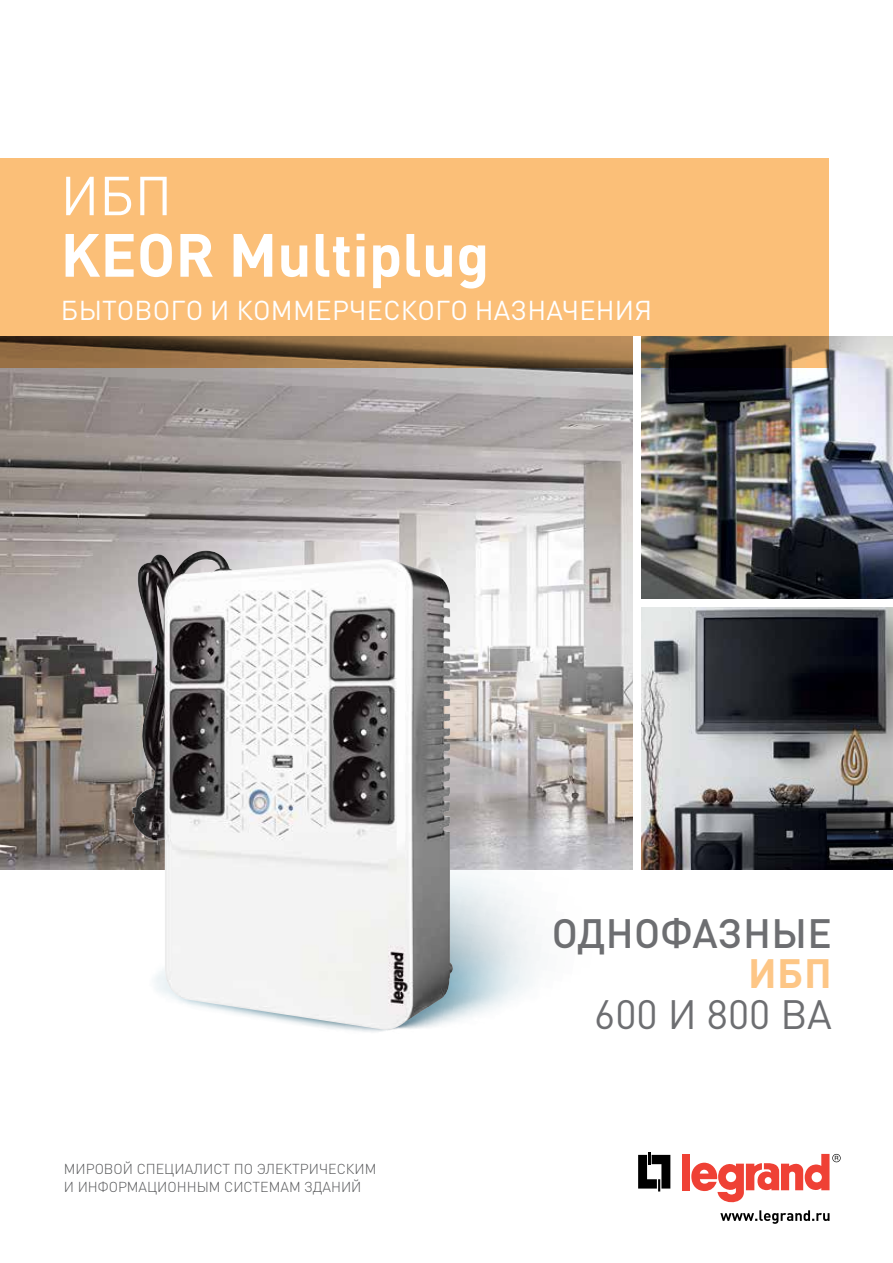
<style>
.page{position:relative;width:893px;height:1263px;background:#fff}
.page>*{position:absolute;margin:0;border:0;box-sizing:border-box;transform-origin:0 0}
.t1{font:700 60px "DIN Pro";color:#fff}
.t2{font:54px "DIN Pro";color:#fff}
.t3{font:500 40.5px "DIN Pro";letter-spacing:.01em;color:#6d6e71}
.t4{font:40.5px "DIN Pro";color:#6d6e71}
.t5{font:700 40.5px "DIN Pro";color:#fdc686}
.t6{font:27px "DIN Pro";letter-spacing:.01em;color:#fff}
.t7{font:300 14.25px/18px "DIN Pro";color:#58595b}
</style>
<div class="page">
<img style="left:0;top:368px;width:633px;height:502px">
<img style="left:641px;top:607px;width:252px;height:263px">
<img style="left:641px;top:337px;width:252px;height:262px">
<svg style="left:0;top:158px;width:829px;height:210px;background:#e7b06e"></svg>
<div style="left:633px;top:337px;width:7px;height:534px;background:#fff"></div>
<img style="left:132px;top:551px;width:321px;height:480px">
<svg style="left:638px;top:1152px;width:32px;height:39px"></svg>
<div style="left:682px;top:1154px;width:8px;height:36px;background:#ef4135"></div>
<svg style="left:691px;top:1154px;width:150px;height:70px"></svg>
<h2 class="t2" style="left:61px;top:153px;width:113px">ИБП</h2>
<h1 class="t1" style="left:61px;top:205px;width:430px">KEOR Multiplug</h1>
<h3 class="t6" style="left:61px;top:289px;width:593px">БЫТОВОГО И КОММЕРЧЕСКОГО НАЗНАЧЕНИЯ</h3>
<p class="t7" style="left:64px;top:1158px;width:314px">МИРОВОЙ СПЕЦИАЛИСТ ПО ЭЛЕКТРИЧЕСКИМ<br>И ИНФОРМАЦИОННЫМ СИСТЕМАМ ЗДАНИЙ</p>
<h3 class="t3" style="left:552px;top:900px;width:282px">ОДНОФАЗНЫЕ</h3>
<h3 class="t5" style="left:748px;top:940px;width:85px">ИБП</h3>
<h3 class="t4" style="left:594px;top:982px;width:239px">600 И 800 ВА</h3>
</div>
